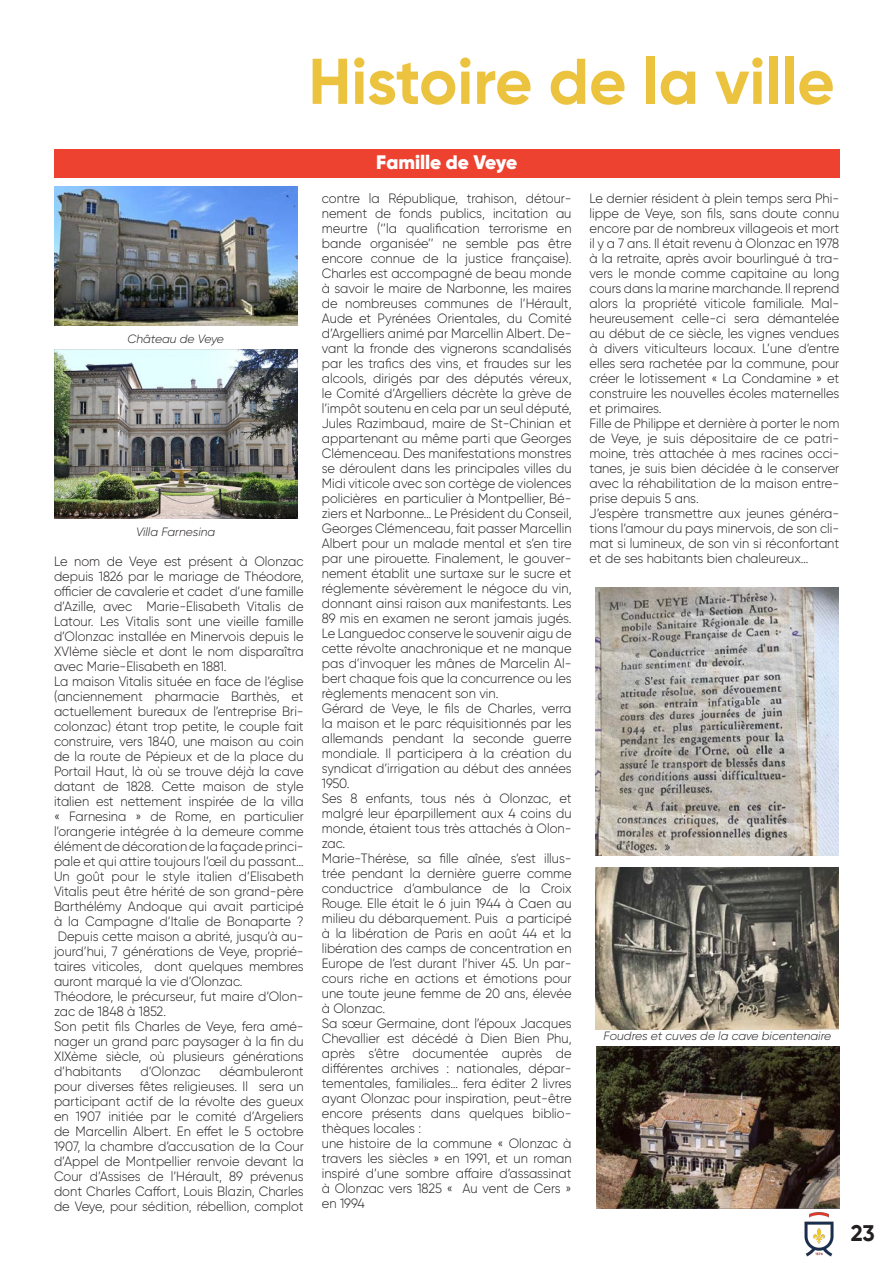
<style>
.page{position:relative;width:893px;height:1263px;background:#fff}
.page>*{position:absolute;margin:0;border:0;box-sizing:border-box;transform-origin:0 0}
.t1{font:700 64.5px "Gilroy";color:#ecc33f}
.t2{font:700 22.5px "Gilroy";color:#231f20}
.t3{font:900 19.5px "Gilroy";color:#fff}
.t4{font:300 13.5px/15px "Gilroy";color:#231f20;scale:.95 1}
.t5{font:italic 300 12px "Gilroy";color:#231f20}
</style>
<div class="page">
<img style="left:804px;top:1212px;width:30px;height:45px">
<div style="left:54px;top:149px;width:785px;height:25px;background:#ee4231"></div>
<div style="left:54px;top:150px;width:785px;height:28px;background:#ee4231"></div>
<img style="left:54px;top:186px;width:243px;height:139px">
<img style="left:54px;top:350px;width:243px;height:168px">
<img style="left:596px;top:1047px;width:243px;height:162px">
<img style="left:596px;top:867px;width:243px;height:162px">
<img style="left:596px;top:587px;width:243px;height:268px">
<h1 class="t1" style="left:308px;top:41px;width:528px">Histoire de la ville</h1>
<p class="t5" style="left:127px;top:332px;width:98px">Château de Veye</p>
<p class="t5" style="left:136px;top:525px;width:81px">Villa Farnesina</p>
<p class="t4" style="left:54px;top:553px;width:264px">Le nom de Veye est présent à Olonzac depuis 1826 par le mariage de Théodore, officier de cavalerie et cadet d’une famille d’Azille, avec Marie-Elisabeth Vitalis de Latour. Les Vitalis sont une vieille famille d’Olonzac installée en Minervois depuis le XVIème siècle et dont le nom disparaîtra avec Marie-Elisabeth en 1881.<br>La maison Vitalis située en face de l’église (anciennement pharmacie Barthès, et actuellement bureaux de l’entreprise Bri&shy;colonzac) étant trop petite, le couple fait construire, vers 1840, une maison au coin de la route de Pépieux et de la place du Portail Haut, là où se trouve déjà la cave datant de 1828. Cette maison de style italien est nettement inspirée de la villa « Farnesina » de Rome, en particulier l’orangerie intégrée à la demeure comme élément de décoration de la façade princi&shy;pale et qui attire toujours l’œil du passant… Un goût pour le style italien d’Elisabeth Vitalis peut être hérité de son grand-père Barthélémy Andoque qui avait participé à la Campagne d’Italie de Bonaparte ?<br>Depuis cette maison a abrité, jusqu’à au&shy;jourd’hui, 7 générations de Veye, proprié&shy;taires viticoles, dont quelques membres auront marqué la vie d’Olonzac.<br>Théodore, le précurseur, fut maire d’Olon&shy;zac de 1848 à 1852.<br>Son petit fils Charles de Veye, fera amé&shy;nager un grand parc paysager à la fin du XIXème siècle, où plusieurs générations d’habitants</p>
<p class="t4" style="left:54px;top:1063px;width:264px;text-align:justify;text-indent:165px">déambuleront pour diverses fêtes religieuses. Il sera un participant actif de la révolte des gueux en 1907 initiée par le comité d’Argeliers de Marcellin Albert. En effet le 5 octobre 1907, la chambre d’accusation de la Cour d’Appel de Montpellier renvoie devant la Cour d’Assises de l’Hérault, 89 prévenus dont Charles Caffort, Louis Blazin, Charles de Veye, pour sédition, rébellion, complot</p>
<p class="t4" style="left:141px;top:1063px;width:65px">d’Olonzac</p>
<h3 class="t3" style="left:376px;top:150px;width:143px">Famille de Veye</h3>
<p class="t4" style="left:322px;top:190px;width:264px">contre la République, trahison, détour&shy;nement de fonds publics, incitation au meurtre (‘’la qualification terrorisme en bande organisée’’ ne semble pas être encore connue de la justice française).<br>Charles est accompagné de beau monde à savoir le maire de Narbonne, les maires de nombreuses communes de l’Hérault, Aude et Pyrénées Orientales, du Comité d’Argelliers animé par Marcellin Albert. De&shy;vant la fronde des vignerons scandalisés par les trafics des vins, et fraudes sur les alcools, dirigés par des députés véreux, le Comité d’Argelliers décrète la grève de l’impôt soutenu en cela par un seul député, Jules Razimbaud, maire de St-Chinian et appartenant au même parti que Georges Clémenceau. Des manifestations monstres se déroulent dans les principales villes du Midi viticole avec son cortège de violences policières en particulier à Montpellier, Bé&shy;ziers et Narbonne… Le Président du Conseil, Georges Clémenceau, fait passer Marcellin Albert pour un malade mental et s’en tire par une pirouette. Finalement, le gouver&shy;nement établit une surtaxe sur le sucre et réglemente sévèrement le négoce du vin, donnant ainsi raison aux manifestants. Les 89 mis en examen ne seront jamais jugés.<br>Le Languedoc conserve le souvenir aigu de cette révolte anachronique et ne manque pas d’invoquer les mânes de Marcelin Al&shy;bert chaque fois que la concurrence ou les règlements menacent son vin.<br>Gérard de Veye, le fils de Charles, verra la maison et le parc réquisitionnés par les allemands pendant la seconde guerre mondiale. Il participera à la création du syndicat d’irrigation au début des années 1950.<br>Ses 8 enfants, tous nés à Olonzac, et malgré leur éparpillement aux 4 coins du monde, étaient tous très attachés à Olon&shy;zac.<br>Marie-Thérèse, sa fille aînée, s’est illus&shy;trée pendant la dernière guerre comme conductrice d’ambulance de la Croix Rouge. Elle était le 6 juin 1944 à Caen au milieu du débarquement. Puis a participé à la libération de Paris en août 44 et la libération des camps de concentration en Europe de l’est durant l’hiver 45. Un par&shy;cours riche en actions et émotions pour une toute jeune femme de 20 ans, élevée à Olonzac.<br>Sa sœur Germaine, dont l’époux Jacques Chevallier est décédé à Dien Bien Phu, après s’être documentée auprès de différentes archives : nationales, dépar&shy;tementales, familiales… fera éditer 2 livres ayant Olonzac pour inspiration, peut-être encore présents dans quelques biblio&shy;thèques locales :<br>une histoire de la commune « Olonzac à travers les siècles » en 1991, et un roman inspiré d’une sombre affaire d’assassinat à Olonzac vers 1825 « Au vent de Cers » en 1994</p>
<p class="t4" style="left:590px;top:190px;width:264px">Le dernier résident à plein temps sera Phi&shy;lippe de Veye, son fils, sans doute connu encore par de nombreux villageois et mort il y a 7 ans. Il était revenu à Olonzac en 1978 à la retraite, après avoir bourlingué à tra&shy;vers le monde comme capitaine au long cours dans la marine marchande. Il reprend alors la propriété viticole familiale. Mal&shy;heureusement celle-ci sera démantelée au début de ce siècle, les vignes vendues à divers viticulteurs locaux. L’une d’entre elles sera rachetée par la commune, pour créer le lotissement « La Condamine » et construire les nouvelles écoles maternelles et primaires.<br>Fille de Philippe et dernière à porter le nom de Veye, je suis dépositaire de ce patri&shy;moine, très attachée à mes racines occi&shy;tanes, je suis bien décidée à le conserver avec la réhabilitation de la maison entre&shy;prise depuis 5 ans.<br>J’espère transmettre aux jeunes généra&shy;tions l’amour du pays minervois, de son cli&shy;mat si lumineux, de son vin si réconfortant et de ses habitants bien chaleureux…</p>
<p class="t5" style="left:604px;top:1029px;width:229px">Foudres et cuves de la cave bicentenaire</p>
<h2 class="t2" style="left:851px;top:1219px;width:25px">23</h2>
</div>
